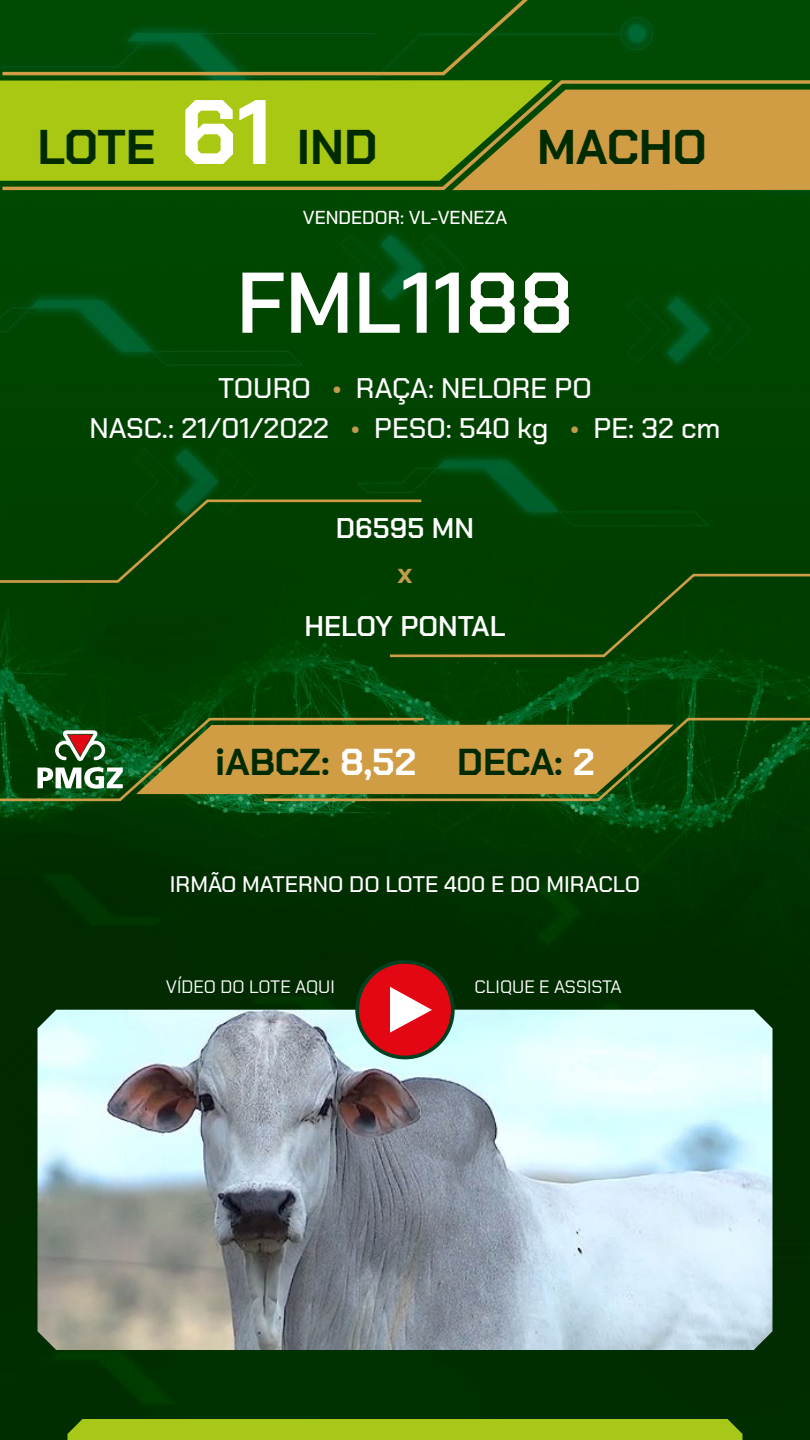
<style>
.page{position:relative;width:810px;height:1440px;background:#fff}
.page>*{position:absolute;margin:0;border:0;box-sizing:border-box;transform-origin:0 0}
.t1{font:600 85.95px "Chakra Petch";color:#fff}
.t2{font:700 48.75px "Chakra Petch";color:#002a00}
.t3{font:700 37.5px "Chakra Petch";color:#002a00}
.t4{font:500 28.42px/39.8px "Chakra Petch";color:#fff;text-align:center}
.t5{font:600 28.42px "Chakra Petch";color:#fff}
.t6{font:700 28.42px "Chakra Petch";color:#c29b4b}
.t7{font:500 22.5px "Chakra Petch";color:#fff}
.t8{font:500 18.75px "Chakra Petch";color:#fff}
.t9{font:18px "Chakra Petch";color:#fff}
.s1{font-size:91.28px;color:#fff}
.s2{color:#c29b4b}
.s3{color:#fff}
</style>
<div class="page">
<img style="left:0;top:77px;width:810px;height:1363px">
<svg style="left:0;top:79px;width:810px;height:113px"></svg>
<svg style="left:0;top:0;width:810px;height:77px"></svg>
<div style="left:68px;top:1419px;width:674px;height:21px;background:#a8c819"></div>
<svg style="left:674px;top:717px;width:136px;height:85px"></svg>
<svg style="left:0;top:717px;width:674px;height:85px"></svg>
<div style="left:0;top:498px;width:810px;height:160px;background:#013f00"></div>
<img style="left:38px;top:1010px;width:734px;height:340px">
<div style="left:357px;top:962px;width:96px;height:95px;background:#e30613;border-radius:50%"></div>
<div style="left:355px;top:960px;width:100px;height:99px;border:4px solid #004120;border-radius:50%"></div>
<svg style="left:390px;top:987px;width:42px;height:46px"></svg>
<h2 class="t2" style="left:38px;top:119px;width:342px">LOTE <span class="s1">61</span> IND</h2>
<p class="t8" style="left:303px;top:207px;width:206px">VENDEDOR: VL-VENEZA</p>
<h2 class="t2" style="left:537px;top:119px;width:171px">MACHO</h2>
<h1 class="t1" style="left:236px;top:253px;width:339px">FML1188</h1>
<p class="t4" style="left:89px;top:369px;width:633px">TOURO <span class="s2">•</span> RAÇA: NELORE PO<br>NASC.: 21/01/2022 <span class="s2">•</span> PESO: 540 kg <span class="s2">•</span> PE: 32 cm</p>
<p class="t5" style="left:336px;top:511px;width:140px">D6595 MN</p>
<p class="t6" style="left:397px;top:556px;width:17px">x</p>
<p class="t5" style="left:304px;top:609px;width:203px">HELOY PONTAL</p>
<h3 class="t3" style="left:215px;top:740px;width:381px">iABCZ: <span class="s3">8,52</span> DECA: <span class="s3">2</span></h3>
<p class="t7" style="left:170px;top:871px;width:472px">IRMÃO MATERNO DO LOTE 400 E DO MIRACLO</p>
<p class="t9" style="left:166px;top:976px;width:171px">VÍDEO DO LOTE AQUI</p>
<p class="t9" style="left:475px;top:976px;width:149px">CLIQUE E ASSISTA</p>
</div>
